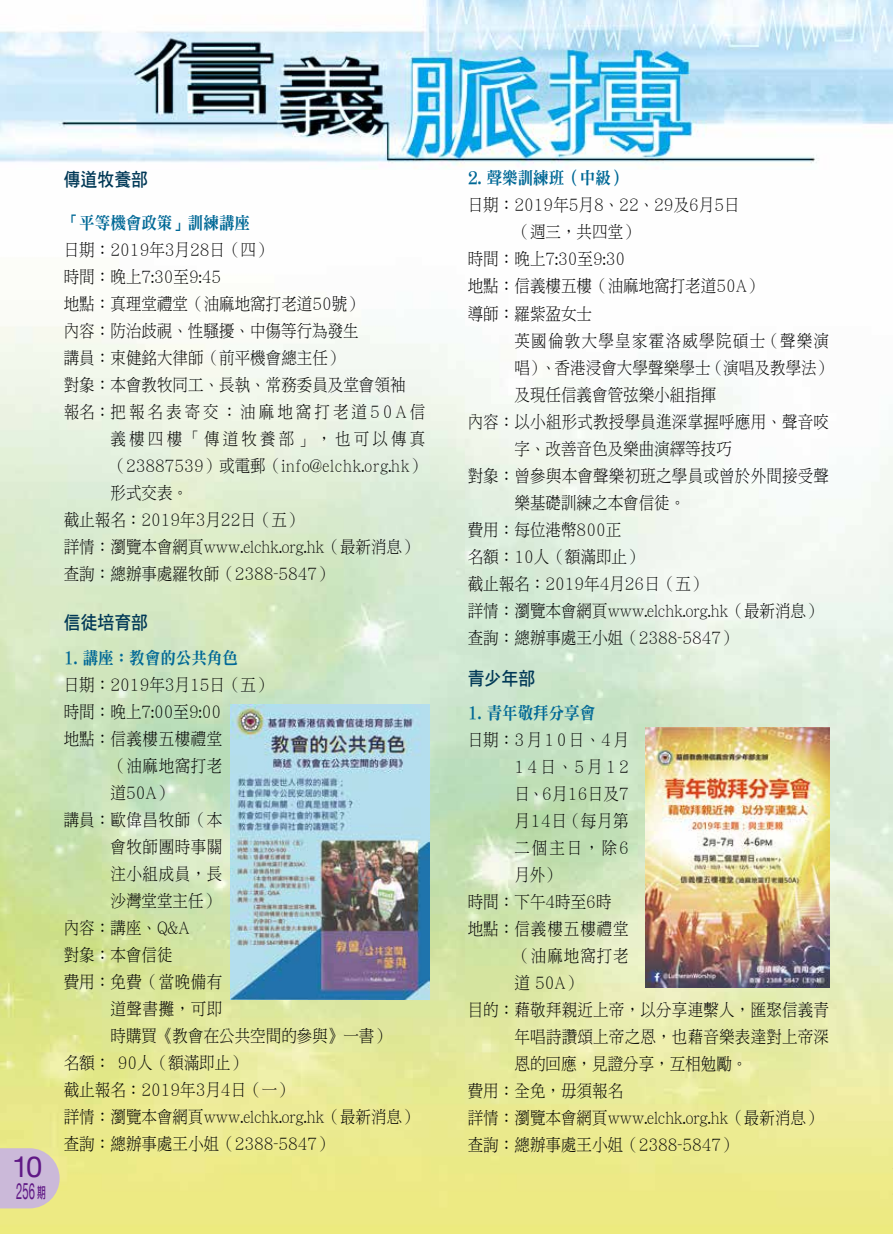
<style>
.page{position:relative;width:893px;height:1234px;background:#fff}
.page>*{position:absolute;margin:0;border:0;box-sizing:border-box;transform-origin:0 0}
.t1{font:29.25px "Helvetica Neue";color:#601886}
.t2{font:22.5px "Helvetica Neue";color:#601886;scale:.5 1}
.t3{font:18.75px "DF Hei HK W7";color:#003856;scale:.9 1}
.t4{font:17.25px "DF Ming HK W3";color:#000;scale:.9 1}
.t5{font:17.25px "DF Ming HK W9";color:#006896;scale:.9 1}
.t6{font:17.25px "DF Ming HK W3";letter-spacing:.06em;color:#000;scale:.9 1}
.t7{font:17.25px "DF Ming HK W3";letter-spacing:.195em;color:#000;scale:.9 1}
.t8{font:17.25px "DF Ming HK W3";letter-spacing:.08em;color:#000;scale:.9 1}
.t9{font:17.25px "DF Ming HK W3";letter-spacing:.205em;color:#000;scale:.9 1}
.t10{font:17.25px "DF Ming HK W3";letter-spacing:.035em;color:#000;scale:.9 1}
.t11{font:17.25px "DF Ming HK W3";letter-spacing:.16em;color:#000;scale:.9 1}
.s1{font-family:"DF Li Hei HK W5";font-size:15px}
</style>
<div class="page">
<img style="left:0;top:326px;width:893px;height:907px">
<img style="left:0;top:0;width:893px;height:168px">
<svg style="left:0;top:1147px;width:60px;height:61px;background:#cfbfce"></svg>
<img style="left:231px;top:704px;width:199px;height:295px">
<img style="left:646px;top:727px;width:183px;height:259px">
<h1 class="t1" style="left:12px;top:1145px;width:32px">10</h1>
<h2 class="t2" style="left:16px;top:1174px;width:62px">256 <span class="s1">期</span></h2>
<p class="t3" style="left:64px;top:169px;width:95px">傳道牧養部</p>
<p class="t5" style="left:64px;top:213px;width:209px">「平等機會政策」訓練講座</p>
<p class="t4" style="left:64px;top:240px;width:232px">日期：2019年3月28日（四）</p>
<p class="t4" style="left:64px;top:267px;width:176px">時間：晚上7:30至9:45</p>
<p class="t4" style="left:64px;top:294px;width:334px">地點：真理堂禮堂（油麻地窩打老道50號）</p>
<p class="t4" style="left:64px;top:321px;width:329px">內容：防治歧視、性騷擾、中傷等行為發生</p>
<p class="t4" style="left:64px;top:348px;width:312px">講員：束健銘大律師（前平機會總主任）</p>
<p class="t4" style="left:64px;top:375px;width:381px">對象：本會教牧同工、長執、常務委員及堂會領袖</p>
<p class="t7" style="left:64px;top:402px;width:403px">報名：把報名表寄交：油麻地窩打老道50A信</p>
<p class="t9" style="left:111px;top:429px;width:351px">義樓四樓「傳道牧養部」，也可以傳真</p>
<p class="t6" style="left:111px;top:456px;width:351px">（23887539）或電郵（info@elchk.org.hk）</p>
<p class="t4" style="left:111px;top:483px;width:88px">形式交表。</p>
<p class="t4" style="left:64px;top:510px;width:267px">截止報名：2019年3月22日（五）</p>
<p class="t4" style="left:64px;top:537px;width:395px">詳情：瀏覽本會網頁www.elchk.org.hk（最新消息）</p>
<p class="t4" style="left:64px;top:564px;width:300px">查詢：總辦事處羅牧師（2388-5847）</p>
<p class="t3" style="left:64px;top:612px;width:95px">信徒培育部</p>
<p class="t5" style="left:64px;top:648px;width:195px">1. 講座：教會的公共角色</p>
<p class="t4" style="left:64px;top:675px;width:232px">日期：2019年3月15日（五）</p>
<p class="t4" style="left:64px;top:702px;width:176px">時間：晚上7:00至9:00</p>
<p class="t10" style="left:64px;top:729px;width:178px">地點：信義樓五樓禮堂</p>
<p class="t4" style="left:111px;top:756px;width:126px">（油麻地窩打老</p>
<p class="t4" style="left:111px;top:783px;width:70px">道50A）</p>
<p class="t4" style="left:64px;top:810px;width:178px">講員：歐偉昌牧師（本</p>
<p class="t10" style="left:111px;top:837px;width:126px">會牧師團時事關</p>
<p class="t4" style="left:111px;top:864px;width:126px">注小組成員，長</p>
<p class="t4" style="left:111px;top:891px;width:122px">沙灣堂堂主任）</p>
<p class="t4" style="left:64px;top:918px;width:142px">內容：講座、Q&amp;A</p>
<p class="t4" style="left:64px;top:945px;width:122px">對象：本會信徒</p>
<p class="t4" style="left:64px;top:972px;width:178px">費用：免費（當晚備有</p>
<p class="t4" style="left:111px;top:999px;width:126px">道聲書攤，可即</p>
<p class="t4" style="left:111px;top:1026px;width:312px">時購買《教會在公共空間的參與》一書）</p>
<p class="t4" style="left:64px;top:1053px;width:204px">名額： 90人（額滿即止）</p>
<p class="t4" style="left:64px;top:1080px;width:256px">截止報名：2019年3月4日（一）</p>
<p class="t4" style="left:64px;top:1107px;width:395px">詳情：瀏覽本會網頁www.elchk.org.hk（最新消息）</p>
<p class="t4" style="left:64px;top:1134px;width:300px">查詢：總辦事處王小姐（2388-5847）</p>
<p class="t5" style="left:468px;top:169px;width:178px">2. 聲樂訓練班（中級）</p>
<p class="t4" style="left:468px;top:196px;width:304px">日期：2019年5月8、22、29及6月5日</p>
<p class="t4" style="left:515px;top:223px;width:140px">（週三，共四堂）</p>
<p class="t4" style="left:468px;top:250px;width:176px">時間：晚上7:30至9:30</p>
<p class="t4" style="left:468px;top:277px;width:329px">地點：信義樓五樓（油麻地窩打老道50A）</p>
<p class="t4" style="left:468px;top:304px;width:140px">導師：羅紫盈女士</p>
<p class="t8" style="left:515px;top:331px;width:351px">英國倫敦大學皇家霍洛威學院碩士（聲樂演</p>
<p class="t4" style="left:515px;top:358px;width:354px">唱）、香港浸會大學聲樂學士（演唱及教學法）</p>
<p class="t4" style="left:515px;top:385px;width:243px">及現任信義會管弦樂小組指揮　</p>
<p class="t4" style="left:468px;top:412px;width:403px">內容：以小組形式教授學員進深掌握呼應用、聲音咬</p>
<p class="t4" style="left:515px;top:439px;width:243px">字、改善音色及樂曲演繹等技巧</p>
<p class="t4" style="left:468px;top:466px;width:403px">對象：曾參與本會聲樂初班之學員或曾於外間接受聲</p>
<p class="t4" style="left:515px;top:493px;width:191px">樂基礎訓練之本會信徒。</p>
<p class="t4" style="left:468px;top:520px;width:172px">費用：每位港幣800正</p>
<p class="t4" style="left:468px;top:547px;width:196px">名額：10人（額滿即止）</p>
<p class="t4" style="left:468px;top:574px;width:267px">截止報名：2019年4月26日（五）</p>
<p class="t4" style="left:468px;top:601px;width:395px">詳情：瀏覽本會網頁www.elchk.org.hk（最新消息）</p>
<p class="t4" style="left:468px;top:628px;width:300px">查詢：總辦事處王小姐（2388-5847）</p>
<p class="t3" style="left:468px;top:668px;width:76px">青少年部</p>
<p class="t5" style="left:468px;top:703px;width:143px">1. 青年敬拜分享會</p>
<p class="t11" style="left:468px;top:730px;width:181px">日期：3月10日、4月</p>
<p class="t4" style="left:514px;top:757px;width:128px">14日、5月12</p>
<p class="t4" style="left:514px;top:784px;width:129px">日、6月16日及7</p>
<p class="t4" style="left:514px;top:811px;width:128px">月14日（每月第</p>
<p class="t4" style="left:514px;top:838px;width:129px">二個主日，除6</p>
<p class="t4" style="left:514px;top:865px;width:52px">月外）</p>
<p class="t4" style="left:468px;top:892px;width:161px">時間：下午4時至6時</p>
<p class="t6" style="left:468px;top:919px;width:180px">地點：信義樓五樓禮堂</p>
<p class="t4" style="left:514px;top:946px;width:128px">（油麻地窩打老</p>
<p class="t4" style="left:514px;top:973px;width:76px">道 50A）</p>
<p class="t4" style="left:468px;top:1000px;width:403px">目的：藉敬拜親近上帝，以分享連繫人，匯聚信義青</p>
<p class="t4" style="left:514px;top:1027px;width:351px">年唱詩讚頌上帝之恩，也藉音樂表達對上帝深</p>
<p class="t4" style="left:514px;top:1054px;width:260px">恩的回應，見證分享，互相勉勵。</p>
<p class="t4" style="left:468px;top:1081px;width:174px">費用：全免，毋須報名</p>
<p class="t4" style="left:468px;top:1108px;width:395px">詳情：瀏覽本會網頁www.elchk.org.hk（最新消息）</p>
<p class="t4" style="left:468px;top:1135px;width:300px">查詢：總辦事處王小姐（2388-5847）</p>
</div>
